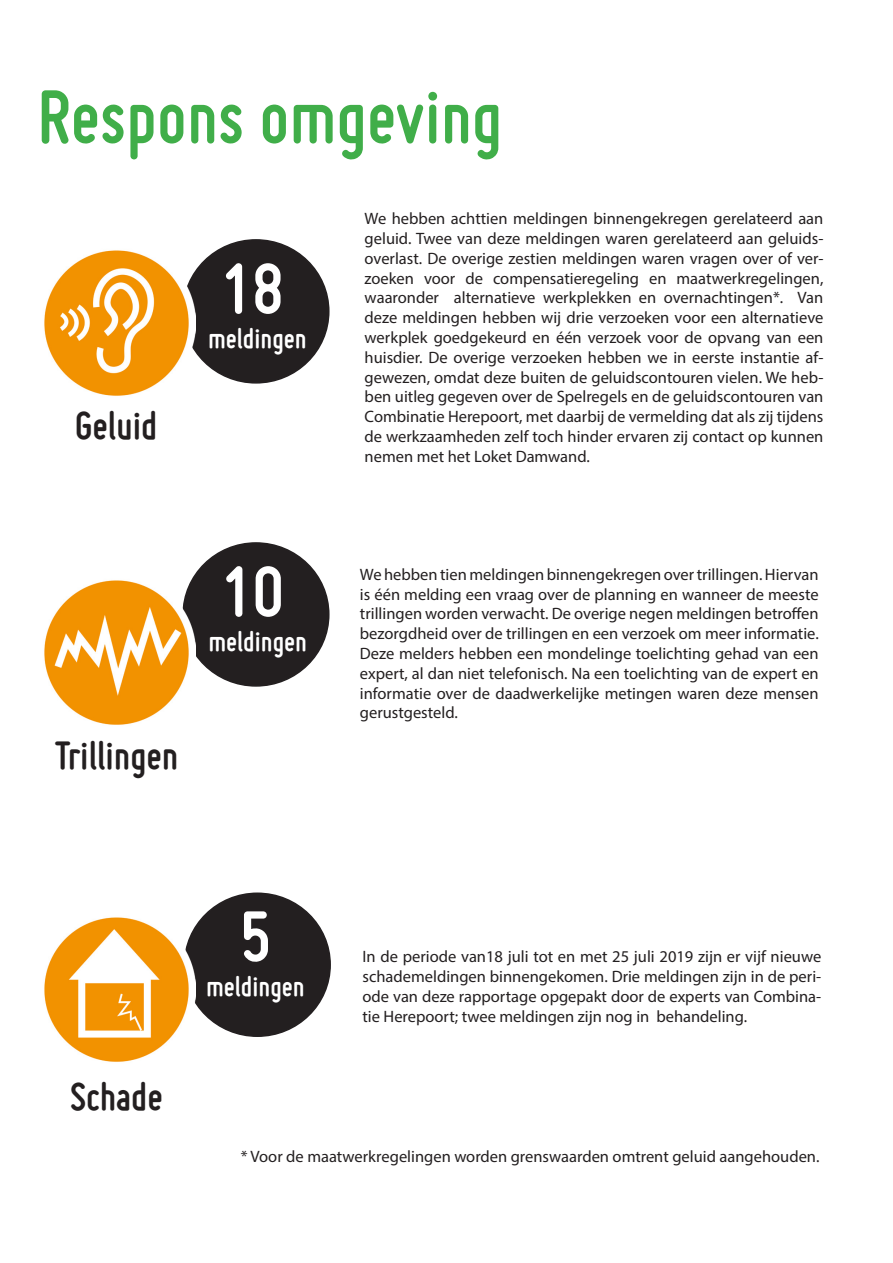
<style>
.page{position:relative;width:893px;height:1263px;background:#fff}
.page>*{position:absolute;margin:0;border:0;box-sizing:border-box;transform-origin:0 0}
.t1{font:700 79.5px "Miso";color:#40ae49}
.t2{font:700 75px "Miso";color:#fff}
.t3{font:700 42px "Miso";color:#231f20}
.t4{font:700 30px "Miso";color:#fff}
.t5{font:16.5px/19.8px "Myriad Pro";color:#231f20;text-align:justify}
</style>
<div class="page">
<div style="left:183px;top:240px;width:146px;height:143px;background:#231f20;border-radius:50%"></div>
<div style="left:185px;top:893px;width:145px;height:143px;background:#231f20;border-radius:50%"></div>
<div style="left:183px;top:543px;width:146px;height:143px;background:#231f20;border-radius:50%"></div>
<img style="left:44px;top:573px;width:152px;height:152px">
<img style="left:44px;top:250px;width:152px;height:146px">
<img style="left:44px;top:917px;width:151px;height:145px">
<p class="t1" style="left:38px;top:72px;width:466px">Respons omgeving</p>
<p class="t3" style="left:75px;top:402px;width:84px">Geluid</p>
<p class="t2" style="left:221px;top:246px;width:64px">18</p>
<p class="t4" style="left:208px;top:322px;width:100px">meldingen</p>
<p class="t3" style="left:55px;top:731px;width:125px">Trillingen</p>
<p class="t2" style="left:221px;top:549px;width:64px">10</p>
<p class="t4" style="left:208px;top:625px;width:100px">meldingen</p>
<p class="t5" style="left:365px;top:209px;width:460px">We hebben achttien meldingen binnengekregen gerelateerd aan geluid. Twee van deze meldingen waren gerelateerd aan geluids&shy;overlast. De overige zestien meldingen waren vragen over of ver&shy;zoeken voor de compensatieregeling en maatwerkregelingen, waaronder alternatieve werkplekken en overnachtingen*. Van deze meldingen hebben wij drie verzoeken voor een alternatieve werkplek goedgekeurd en één verzoek voor de opvang van een huisdier. De overige verzoeken hebben we in eerste instantie af&shy;gewezen, omdat deze buiten de geluidscontouren vielen. We heb&shy;ben uitleg gegeven over de Spelregels en de geluidscontouren van Combinatie Herepoort, met daarbij de vermelding dat als zij tijdens de werkzaamheden zelf toch hinder ervaren zij contact op kunnen nemen met het Loket Damwand.</p>
<p class="t5" style="left:360px;top:564px;width:460px">We hebben tien meldingen binnengekregen over trillingen. Hiervan is één melding een vraag over de planning en wanneer de meeste trillingen worden verwacht. De overige negen meldingen betroffen bezorgdheid over de trillingen en een verzoek om meer informatie.<br>Deze melders hebben een mondelinge toelichting gehad van een expert, al dan niet telefonisch. Na een toelichting van de expert en informatie over de daadwerkelijke metingen waren deze mensen gerustgesteld.</p>
<p class="t3" style="left:70px;top:1072px;width:94px">Schade</p>
<p class="t2" style="left:240px;top:894px;width:33px">5</p>
<p class="t4" style="left:206px;top:970px;width:100px">meldingen</p>
<p class="t5" style="left:362px;top:947px;width:460px">In de periode van18 juli tot en met 25 juli 2019 zijn er vijf nieuwe schademeldingen binnengekomen. Drie meldingen zijn in de peri&shy;ode van deze rapportage opgepakt door de experts van Combina&shy;tie Herepoort; twee meldingen zijn nog in behandeling.</p>
<p class="t5" style="left:241px;top:1146px;width:580px">* Voor de maatwerkregelingen worden grenswaarden omtrent geluid aangehouden.</p>
</div>
